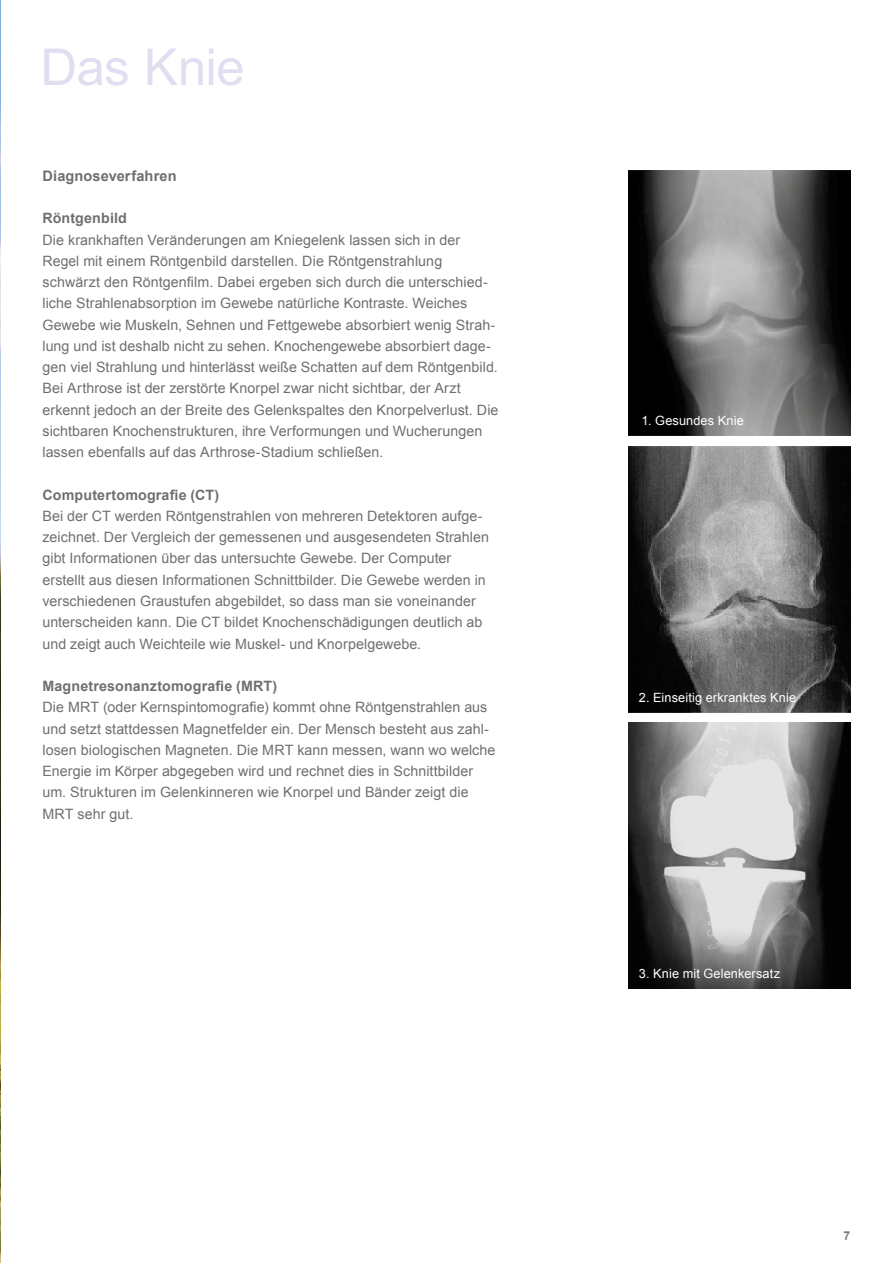
<style>
.page{position:relative;width:893px;height:1263px;background:#fff}
.page>*{position:absolute;margin:0;border:0;box-sizing:border-box;transform-origin:0 0}
.t1{font:51px "Arial";letter-spacing:-.01em;color:#dfdff1}
.t2{font:700 14.55px "Arial";letter-spacing:.01em;color:#6f6f6e}
.t3{font:14.25px/21.3px "Arial";letter-spacing:.005em;color:#6f6f6e}
.t4{font:700 14.25px "Arial";letter-spacing:.01em;color:#6f6f6e}
.t5{font:12.75px "Arial";letter-spacing:.01em;color:#fff}
.t6{font:700 12.3px "Arial";color:#7a7a7a}
</style>
<div class="page">
<img style="left:629px;top:446px;width:221px;height:266px">
<img style="left:629px;top:170px;width:221px;height:266px">
<img style="left:0;top:0;width:1px;height:1263px">
<img style="left:629px;top:723px;width:221px;height:266px">
<h1 class="t1" style="left:40px;top:34px;width:206px">Das Knie</h1>
<p class="t2" style="left:43px;top:166px;width:136px">Diagnoseverfahren</p>
<p class="t4" style="left:43px;top:209px;width:86px">Röntgenbild</p>
<p class="t3" style="left:42px;top:229px;width:458px">Die krankhaften Veränderungen am Kniegelenk lassen sich in der Regel mit einem Röntgenbild darstellen. Die Röntgenstrahlung schwärzt den Röntgenfilm. Dabei ergeben sich durch die unterschied&shy;liche Strahlenabsorption im Gewebe natürliche Kontraste. Weiches Gewebe wie Muskeln, Sehnen und Fettgewebe absorbiert wenig Strah&shy;lung und ist deshalb nicht zu sehen. Knochengewebe absorbiert dage&shy;gen viel Strahlung und hinterlässt weiße Schatten auf dem Röntgenbild.<br>Bei Arthrose ist der zerstörte Knorpel zwar nicht sichtbar, der Arzt erkennt jedoch an der Breite des Gelenkspaltes den Knorpelverlust. Die sichtbaren Knochenstrukturen, ihre Verformungen und Wucherungen lassen ebenfalls auf das Arthrose-Stadium schließen.</p>
<p class="t4" style="left:42px;top:485px;width:178px">Computertomografie (CT)</p>
<p class="t3" style="left:42px;top:505px;width:448px">Bei der CT werden Röntgenstrahlen von mehreren Detektoren aufge&shy;zeichnet. Der Vergleich der gemessenen und ausgesendeten Strahlen gibt Informationen über das untersuchte Gewebe. Der Computer erstellt aus diesen Informationen Schnittbilder. Die Gewebe werden in verschiedenen Graustufen abgebildet, so dass man sie voneinander unterscheiden kann. Die CT bildet Knochenschädigungen deutlich ab und zeigt auch Weichteile wie Muskel- und Knorpelgewebe.</p>
<p class="t4" style="left:42px;top:676px;width:236px">Magnetresonanztomografie (MRT)</p>
<p class="t3" style="left:42px;top:697px;width:454px">Die MRT (oder Kernspintomografie) kommt ohne Röntgenstrahlen aus und setzt stattdessen Magnetfelder ein. Der Mensch besteht aus zahl&shy;losen biologischen Magneten. Die MRT kann messen, wann wo welche Energie im Körper abgegeben wird und rechnet dies in Schnittbilder um. Strukturen im Gelenkinneren wie Knorpel und Bänder zeigt die MRT sehr gut.</p>
<p class="t5" style="left:641px;top:412px;width:104px">1. Gesundes Knie</p>
<p class="t5" style="left:639px;top:689px;width:159px">2. Einseitig erkranktes Knie</p>
<p class="t5" style="left:639px;top:965px;width:143px">3. Knie mit Gelenkersatz</p>
<p class="t6" style="left:844px;top:1228px;width:8px">7</p>
</div>
